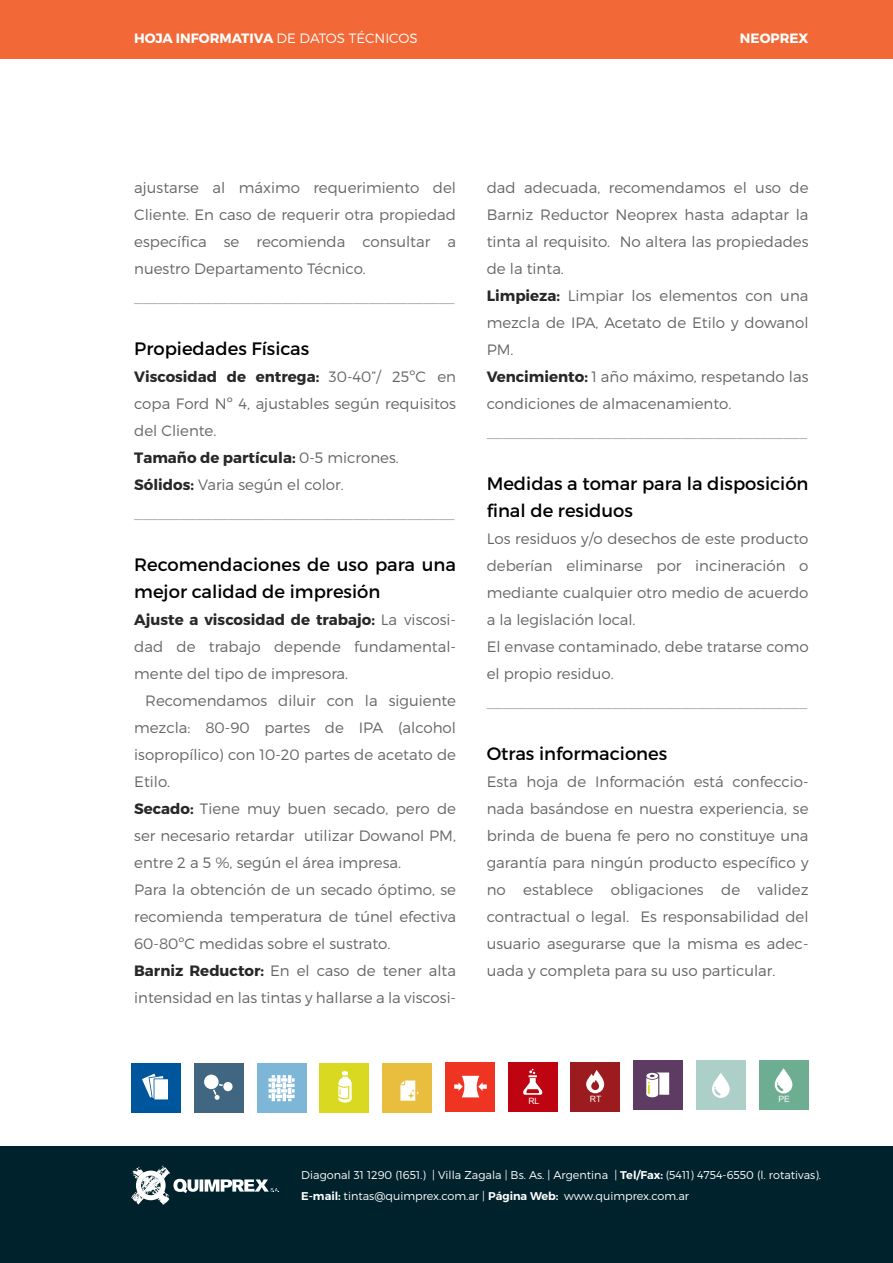
<style>
.page{position:relative;width:893px;height:1263px;background:#fff}
.page>*{position:absolute;margin:0;border:0;box-sizing:border-box;transform-origin:0 0}
.t1{font:18px/27px "Montserrat";color:#010002}
.t2{font:300 15px/27px "Montserrat";color:#666565}
.t3{font:300 15px "Montserrat";color:#a0a0a0;scale:.94 1}
.t4{font:700 13.5px "Montserrat";color:#fff}
.t5{font:300 11.25px/21px "Montserrat";color:#fff}
.t6{font:8.7px "Arial";color:#fff}
.s1{font-weight:300}
.s2{font-weight:700;color:#282828}
.s3{color:#a0a0a0}
.s4{font-weight:600}
</style>
<div class="page">
<div style="left:0;top:0;width:892px;height:59px;background:#f26836"></div>
<div style="left:696px;top:1061px;width:49px;height:49px;background:#accfc8"></div>
<svg style="left:712px;top:1073px;width:17px;height:25px"></svg>
<svg style="left:714px;top:1087px;width:7px;height:10px"></svg>
<div style="left:758px;top:1061px;width:50px;height:49px;background:#6dad92"></div>
<svg style="left:774px;top:1068px;width:18px;height:26px"></svg>
<svg style="left:776px;top:1082px;width:8px;height:10px"></svg>
<div style="left:257px;top:1063px;width:49px;height:50px;background:#7eb6d7"></div>
<svg style="left:268px;top:1075px;width:26px;height:26px"></svg>
<div style="left:633px;top:1061px;width:49px;height:49px;background:#5e3b63"></div>
<svg style="left:646px;top:1073px;width:23px;height:24px"></svg>
<div style="left:194px;top:1063px;width:49px;height:50px;background:#406682"></div>
<svg style="left:213px;top:1084px;width:10px;height:16px"></svg>
<div style="left:223px;top:1082px;width:9px;height:9px;background:#fff;border-radius:50%"></div>
<div style="left:204px;top:1075px;width:14px;height:14px;background:#fff;border-radius:50%"></div>
<div style="left:131px;top:1063px;width:50px;height:50px;background:#00569d"></div>
<svg style="left:142px;top:1074px;width:21px;height:24px"></svg>
<div style="left:154px;top:1079px;width:14px;height:20px;background:#fff"></div>
<div style="left:382px;top:1063px;width:50px;height:50px;background:#e9be3e"></div>
<svg style="left:400px;top:1081px;width:19px;height:20px"></svg>
<div style="left:570px;top:1062px;width:50px;height:49px;background:#9b1b1e"></div>
<svg style="left:586px;top:1070px;width:18px;height:23px"></svg>
<div style="left:507px;top:1062px;width:50px;height:49px;background:#bf0411"></div>
<svg style="left:523px;top:1069px;width:19px;height:26px"></svg>
<div style="left:445px;top:1062px;width:49px;height:49px;background:#ef3522"></div>
<svg style="left:454px;top:1076px;width:33px;height:21px"></svg>
<div style="left:319px;top:1063px;width:50px;height:50px;background:#d8d920"></div>
<svg style="left:338px;top:1071px;width:14px;height:32px"></svg>
<div style="left:0;top:1146px;width:892px;height:117px;background:#00222c"></div>
<svg style="left:131px;top:1165px;width:148px;height:40px"></svg>
<p class="t4" style="left:134px;top:30px;width:285px">HOJA INFORMATIVA <span class="s1">DE DATOS TÉCNICOS</span></p>
<p class="t4" style="left:740px;top:30px;width:70px">NEOPREX</p>
<p class="t2" style="left:134px;top:173px;width:323px;text-align:justify">ajustarse al máximo requerimiento del Cliente. En caso de requerir otra propiedad específica se recomienda consultar a nuestro Departamento Técnico.</p>
<p class="t3" style="left:134px;top:286px;width:342px">_________________________________________</p>
<p class="t1" style="left:134px;top:335px;width:176px">Propiedades Físicas</p>
<p class="t2" style="left:134px;top:362px;width:323px"><span class="s2">Viscosidad de entrega:</span> 30-40”/ 25ºC en copa Ford Nº 4, ajustables según requisitos del Cliente.<br><span class="s2">Tamaño de partícula:</span> 0-5 micrones.<br><span class="s2">Sólidos:</span> Varia según el color. <span class="s3">_________________________________________</span></p>
<p class="t1" style="left:134px;top:551px;width:323px">Recomendaciones de uso para una mejor calidad de impresión</p>
<p class="t2" style="left:134px;top:605px;width:323px;text-align:justify"><span class="s2">Ajuste a viscosidad de trabajo:</span> La viscosi&shy;dad de trabajo depende fundamental&shy;mente del tipo de impresora.</p>
<p class="t2" style="left:134px;top:686px;width:323px;text-indent:11px">Recomendamos diluir con la siguiente mezcla: 80-90 partes de IPA (alcohol isopropílico) con 10-20 partes de acetato de Etilo.<br><span class="s2">Secado:</span> Tiene muy buen secado, pero de ser necesario retardar utilizar Dowanol PM, entre 2 a 5 %, según el área impresa.<br>Para la obtención de un secado óptimo, se recomienda temperatura de túnel efectiva 60-80ºC medidas sobre el sustrato.<br><span class="s2">Barniz Reductor:</span> En el caso de tener alta intensidad en las tintas y hallarse a la viscosi-</p>
<p class="t2" style="left:486px;top:174px;width:323px">dad adecuada, recomendamos el uso de<br>Barniz Reductor Neoprex hasta adaptar la tinta al requisito. No altera las propiedades de la tinta.<br><span class="s2">Limpieza:</span> Limpiar los elementos con una mezcla de IPA, Acetato de Etilo y dowanol<br>PM.<br><span class="s2">Vencimiento:</span> 1 año máximo, respetando las condiciones de almacenamiento.</p>
<p class="t3" style="left:486px;top:422px;width:342px">_________________________________________</p>
<p class="t1" style="left:486px;top:470px;width:323px">Medidas a tomar para la disposición final de residuos</p>
<p class="t2" style="left:486px;top:525px;width:323px">Los residuos y/o desechos de este producto deberían eliminarse por incineración o mediante cualquier otro medio de acuerdo a la legislación local.<br>El envase contaminado, debe tratarse como el propio residuo.</p>
<p class="t3" style="left:486px;top:692px;width:342px">_________________________________________</p>
<p class="t1" style="left:486px;top:740px;width:182px">Otras informaciones</p>
<p class="t2" style="left:486px;top:768px;width:323px;text-align:justify">Esta hoja de Información está confeccio&shy;nada basándose en nuestra experiencia, se brinda de buena fe pero no constituye una garantía para ningún producto específico y no establece obligaciones de validez contractual o legal. Es responsabilidad del usuario asegurarse que la misma es adec&shy;uada y completa para su uso particular.</p>
<p class="t6" style="left:528px;top:1095px;width:13px">RL</p>
<p class="t6" style="left:590px;top:1093px;width:13px">RT</p>
<p class="t6" style="left:778px;top:1093px;width:13px">PE</p>
<p class="t5" style="left:301px;top:1164px;width:521px">Diagonal 31 1290 (1651.) | Villa Zagala | Bs. As. | Argentina | <span class="s4">Tel/Fax:</span> (5411) 4754-6550 (l. rotativas).<br><span class="s4">E-mail:</span> tintas@quimprex.com.ar | <span class="s4">Página Web:</span> www.quimprex.com.ar</p>
</div>
